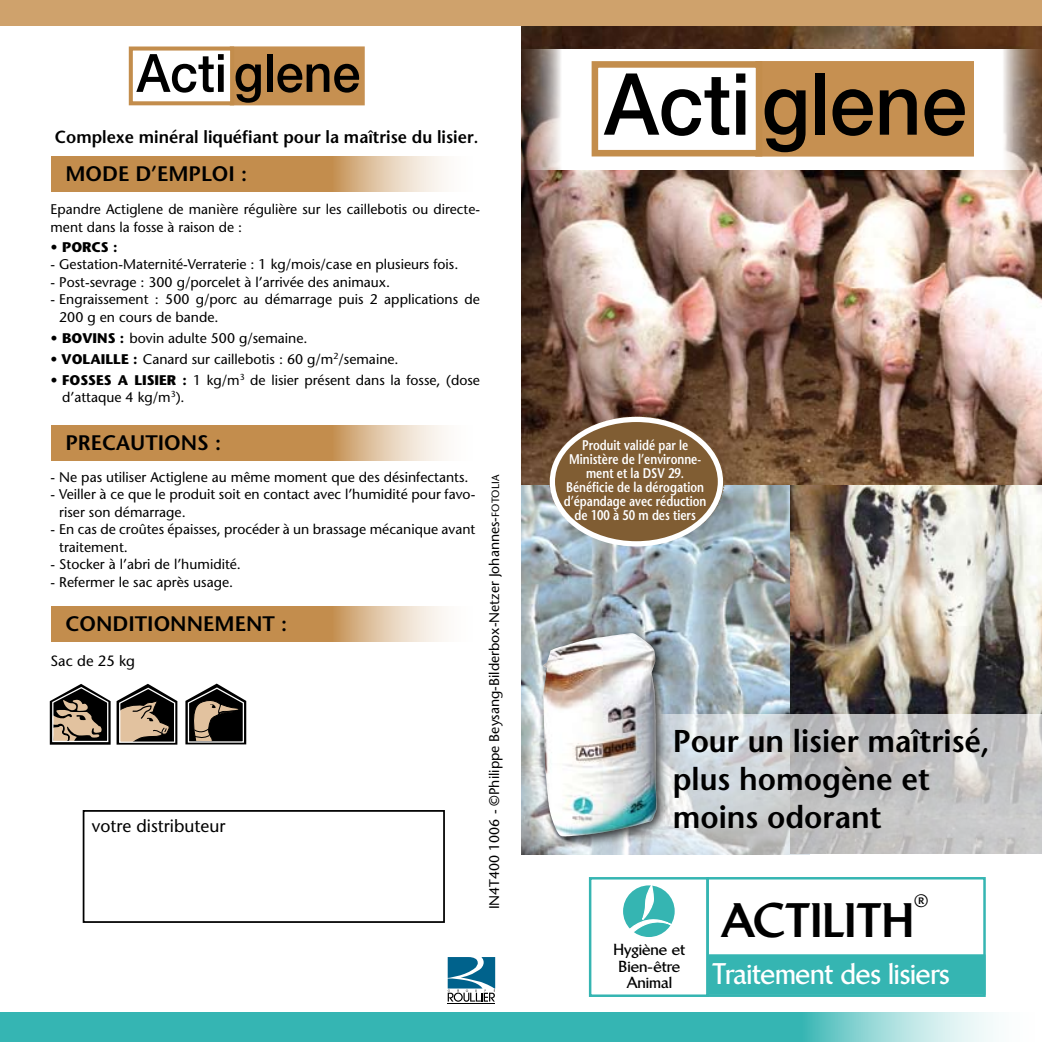
<style>
.page{position:relative;width:1042px;height:1042px;background:#fff}
.page>*{position:absolute;margin:0;border:0;box-sizing:border-box;transform-origin:0 0}
.t1{font:500 85.75px "Helvetica Neue";color:#000;scale:.95 1}
.t2{font:500 52.85px "Helvetica Neue";color:#000;scale:.95 1}
.t3{font:800 46.38px "Linotype Brewery";color:#000}
.t4{font:600 31.5px/37.8px "Stone Sans";color:#000;scale:.96 1}
.t5{font:700 28.7px "Linotype Brewery";letter-spacing:-.01em;color:#fff;scale:.94 1}
.t6{font:600 21px "Stone Sans";color:#000}
.t7{font:600 17.5px "Stone Sans";color:#000;scale:.96 1}
.t8{font:17.5px "Stone Sans";color:#000}
.t9{font:800 17.32px "Linotype Brewery";color:#000}
.t10{font:700 15.4px/16.8px "Linotype Brewery";color:#000;text-align:center}
.t11{font:14.88px "Stone Sans";color:#000}
.t12{font:14px/17.5px "Stone Sans";color:#000}
.t13{font:600 14px/14px "Stone Sans";color:#fff;text-align:center;scale:.8 1}
.t14{font:700 14px "Stone Sans";color:#000}
.s1{font-size:16.62px}
.s2{font-weight:700}
.s3{font-size:10.5px}
</style>
<div class="page">
<img style="left:522px;top:26px;width:520px;height:459px">
<img style="left:521px;top:485px;width:269px;height:369px">
<img style="left:790px;top:485px;width:252px;height:229px">
<svg style="left:51px;top:156px;width:395px;height:36px;background:#cc9f6a"></svg>
<svg style="left:51px;top:425px;width:395px;height:36px;background:#cc9f6a"></svg>
<svg style="left:51px;top:606px;width:395px;height:36px;background:#cc9f6a"></svg>
<div style="left:707px;top:953px;width:279px;height:43px;background:#35b5b2"></div>
<div style="left:706px;top:952px;width:281px;height:45px;border:2px solid #fff"></div>
<div style="left:706px;top:877px;width:280px;height:120px;border:2px solid #35b5b2"></div>
<svg style="left:588px;top:877px;width:122px;height:120px"></svg>
<div style="left:0;top:0;width:1042px;height:26px;background:#cfa26c"></div>
<svg style="left:0;top:1012px;width:994px;height:30px;background:#4abcbb"></svg>
<svg style="left:522px;top:714px;width:520px;height:141px;background:#c5c6c7"></svg>
<svg style="left:448px;top:957px;width:47px;height:45px"></svg>
<hr style="left:448px;top:1003px;width:47px;height:1px;background:#000">
<div style="left:83px;top:810px;width:362px;height:113px;border:2px solid #000"></div>
<svg style="left:521px;top:50px;width:521px;height:120px"></svg>
<div style="left:758px;top:64px;width:212px;height:89px;background:#c69051"></div>
<div style="left:755px;top:61px;width:219px;height:96px;border:7px solid #c69051"></div>
<div style="left:595px;top:64px;width:164px;height:89px;background:#fff"></div>
<div style="left:591px;top:61px;width:171px;height:95px;border:7px solid #c38d4c"></div>
<div style="left:232px;top:49px;width:131px;height:54px;background:#c69051"></div>
<div style="left:230px;top:46px;width:135px;height:59px;border:4px solid #c69051"></div>
<div style="left:129px;top:46px;width:105px;height:59px;border:4px solid #c38d4c"></div>
<div style="left:537px;top:627px;width:179px;height:237px;background:#000;opacity:.75"></div>
<img style="left:543px;top:633px;width:114px;height:203px">
<svg style="left:50px;top:684px;width:61px;height:61px"></svg>
<svg style="left:117px;top:684px;width:60px;height:60px;background:#81766a"></svg>
<svg style="left:185px;top:683px;width:61px;height:61px"></svg>
<svg style="left:538px;top:405px;width:198px;height:152px;background:#886e50"></svg>
<div style="left:550px;top:417px;width:173px;height:129px;border:5px solid #fff;border-radius:50%"></div>
<h2 class="t2" style="left:137px;top:42px;width:237px">Actiglene</h2>
<p class="t7" style="left:55px;top:126px;width:442px">Complexe minéral liquéfiant pour la maîtrise du lisier<span class="s1">.</span></p>
<h3 class="t6" style="left:65px;top:160px;width:183px">Mode d’emploi :</h3>
<p class="t12" style="left:51px;top:201px;width:431px">Epandre Actiglene de manière régulière sur les caillebotis ou directe&shy;ment dans la fosse à raison de :</p>
<p class="t14" style="left:51px;top:238px;width:68px">• PORCS :</p>
<p class="t12" style="left:51px;top:256px;width:409px">- Gestation-Maternité-Verraterie : 1 kg/mois/case en plusieurs fois.</p>
<p class="t12" style="left:51px;top:273px;width:341px">- Post-sevrage : 300 g/porcelet à l’arrivée des animaux.</p>
<p class="t12" style="left:59px;top:291px;width:422px;text-indent:-9px">- Engraissement : 500 g/porc au démarrage puis 2 applications de<br>200 g en cours de bande.</p>
<p class="t12" style="left:51px;top:329px;width:258px"><span class="s2">• BOVINS :</span> bovin adulte 500 g/semaine.</p>
<p class="t12" style="left:51px;top:350px;width:349px">• <span class="s2">VOLAILLE :</span> Canard sur caillebotis : 60 g/m<sup>2</sup>/semaine.</p>
<p class="t12" style="left:62px;top:371px;width:419px;text-indent:-12px"><span class="s2">• FOSSES A LISIER :</span> 1 kg/m<sup>3</sup> de lisier présent dans la fosse, (dose d’attaque 4 kg/m<sup>3</sup>).</p>
<h3 class="t6" style="left:65px;top:430px;width:157px">PRECAUTIO NS :</h3>
<p class="t12" style="left:51px;top:468px;width:419px">- Ne pas utiliser Actiglene au même moment que des désinfectants.</p>
<p class="t12" style="left:59px;top:485px;width:417px;text-indent:-9px">- Veiller à ce que le produit soit en contact avec l’humidité pour favo&shy;riser son démarrage.</p>
<p class="t12" style="left:59px;top:520px;width:418px;text-indent:-9px">- En cas de croûtes épaisses, procéder à un brassage mécanique avant traitement.</p>
<p class="t12" style="left:51px;top:555px;width:192px">- Stocker à l’abri de l’humidité.</p>
<p class="t12" style="left:51px;top:573px;width:184px">- Refermer le sac après usage.</p>
<h3 class="t6" style="left:65px;top:611px;width:223px">CONDITIONNEMENT :</h3>
<p class="t11" style="left:51px;top:651px;width:86px">Sac de 25 kg</p>
<p class="t8" style="left:92px;top:815px;width:135px">votre distributeur</p>
<p class="t12" style="left:485px;top:909px;width:436px;rotate:-90deg">IN4T400 1006 - ©Philippe Beysang-Bilderbox-Netzer Johannes-<span class="s3">FOTOLIA</span></p>
<h1 class="t1" style="left:604px;top:53px;width:383px">Actiglene</h1>
<p class="t13" style="left:564px;top:438px;width:180px">Produit validé par le<br>Ministère de l’environne&shy;ment et la DSV 29.<br>Bénéficie de la dérogation d’épandage avec réduction de 100 à 50 m des tiers</p>
<h3 class="t4" style="left:673px;top:722px;width:332px">Pour un lisier maîtrisé, plus homogène et</h3>
<h3 class="t4" style="left:673px;top:798px;width:219px">moins odorant</h3>
<p class="t10" style="left:613px;top:941px;width:73px">Hygiène et<br>Bien-être<br>Animal</p>
<p class="t9" style="left:914px;top:890px;width:16px">®</p>
<h3 class="t3" style="left:721px;top:892px;width:194px">ACTILITH</h3>
<h3 class="t5" style="left:712px;top:957px;width:254px">Traitement des lisiers</h3>
</div>
